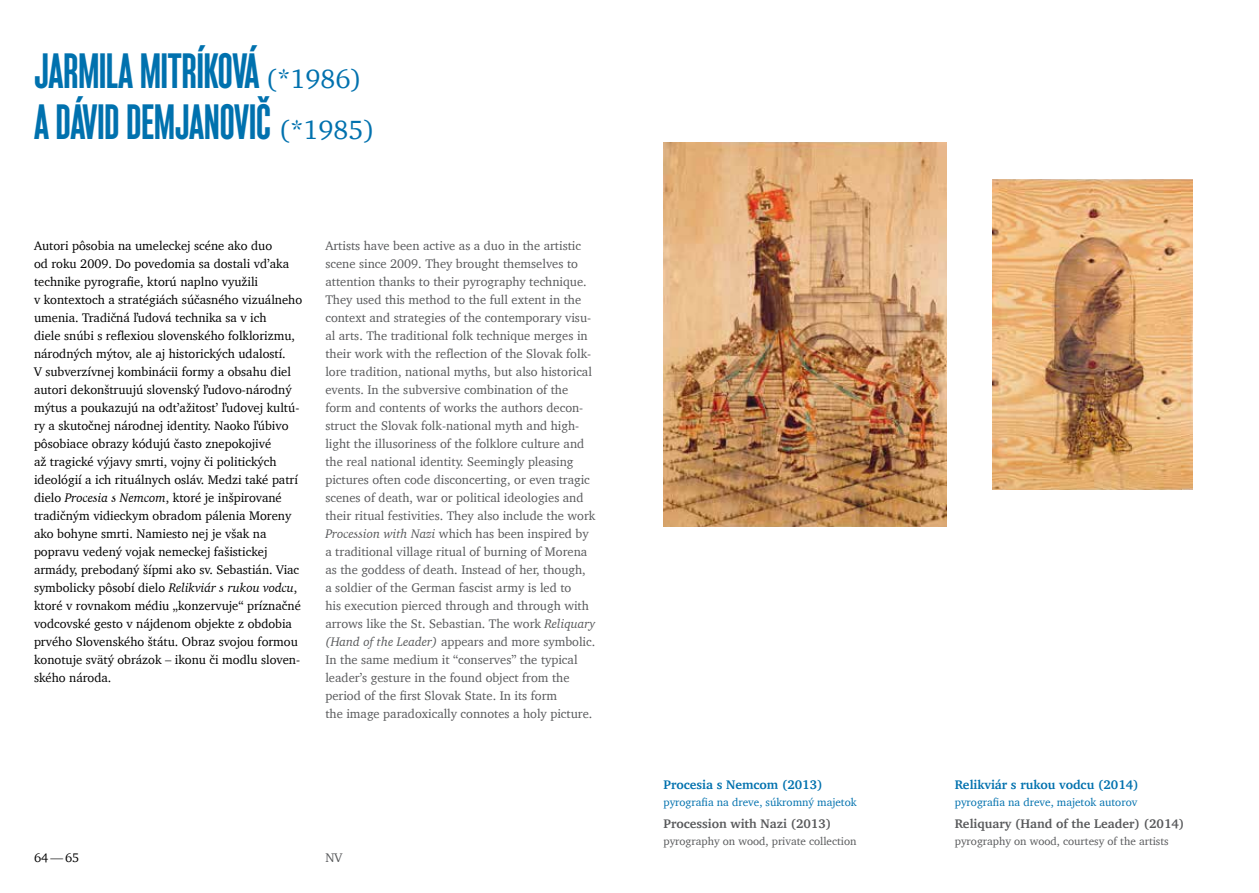
<style>
.page{position:relative;width:1259px;height:893px;background:#fff}
.page>*{position:absolute;margin:0;border:0;box-sizing:border-box;transform-origin:0 0}
.t1{font:100 49.5px/51px "Monopol";color:#0071ae}
.t2{font:12.75px/18px "Charter";color:#58595b}
.t3{font:12.75px/18px "Charter";color:#000}
.t4{font:700 12.75px "Charter";color:#58595b}
.t5{font:700 12.75px "Charter";color:#0071ae}
.t6{font:11.25px "Charter";color:#58595b}
.t7{font:11.25px "Charter";color:#0071ae}
.s1{font-family:"Charter";font-weight:400;font-size:27px}
.s2{font-style:italic}
</style>
<div class="page">
<img style="left:663px;top:142px;width:283px;height:385px">
<img style="left:992px;top:180px;width:200px;height:309px">
<h1 class="t1" style="left:34px;top:45px;width:342px">JARMILA MITRÍKOVÁ <span class="s1">(*1986)<br></span>A DÁVID DEMJANOVIČ <span class="s1">(*1985)</span></h1>
<p class="t3" style="left:34px;top:236px;width:270px">Autori pôsobia na umeleckej scéne ako duo<br>od roku 2009. Do povedomia sa dostali vďaka technike pyrografie, ktorú naplno využili<br>v kontextoch a stratégiách súčasného vizuálneho umenia. Tradičná ľudová technika sa v ich<br>diele snúbi s reflexiou slovenského folklorizmu, národných mýtov, ale aj historických udalostí.<br>V subverzívnej kombinácii formy a obsahu diel autori dekonštruujú slovenský ľudovo-národný mýtus a poukazujú na odťažitosť ľudovej kultú&shy;ry a skutočnej národnej identity. Naoko ľúbivo pôsobiace obrazy kódujú často znepokojivé<br>až tragické výjavy smrti, vojny či politických ideológií a ich rituálnych osláv. Medzi také patrí dielo <span class="s2">Procesia s Nemcom</span>, ktoré je inšpirované tradičným vidieckym obradom pálenia Moreny ako bohyne smrti. Namiesto nej je však na popravu vedený vojak nemeckej fašistickej armády, prebodaný šípmi ako sv. Sebastián. Viac symbolicky pôsobí dielo <span class="s2">Relikviár s rukou vodcu</span>, ktoré v rovnakom médiu „konzervuje“ príznačné vodcovské gesto v nájdenom objekte z obdobia prvého Slovenského štátu. Obraz svojou formou konotuje svätý obrázok – ikonu či modlu sloven&shy;ského národa.</p>
<p class="t2" style="left:325px;top:236px;width:272px">Artists have been active as a duo in the artistic scene since 2009. They brought themselves to attention thanks to their pyrography technique.<br>They used this method to the full extent in the context and strategies of the contemporary visu&shy;al arts. The traditional folk technique merges in their work with the reflection of the Slovak folk&shy;lore tradition, national myths, but also historical events. In the subversive combination of the form and contents of works the authors decon&shy;struct the Slovak folk-national myth and high&shy;light the illusoriness of the folklore culture and the real national identity. Seemingly pleasing pictures often code disconcerting, or even tragic scenes of death, war or political ideologies and their ritual festivities. They also include the work <span class="s2">Procession with Nazi</span> which has been inspired by a traditional village ritual of burning of Morena as the goddess of death. Instead of her, though,<br>a soldier of the German fascist army is led to<br>his execution pierced through and through with arrows like the St. Sebastian. The work <span class="s2">Reliquary (Hand of the Leader)</span> appears and more symbolic.<br>In the same medium it “conserves” the typical leader’s gesture in the found object from the period of the first Slovak State. In its form<br>the image paradoxically connotes a holy picture.</p>
<p class="t3" style="left:34px;top:848px;width:47px">64—65</p>
<p class="t2" style="left:325px;top:848px;width:18px">NV</p>
<p class="t5" style="left:663px;top:774px;width:160px">Procesia s Nemcom (2013)</p>
<p class="t7" style="left:663px;top:792px;width:195px">pyrografia na dreve, súkromný majetok</p>
<p class="t4" style="left:663px;top:813px;width:169px">Procession with Nazi (2013)</p>
<p class="t6" style="left:663px;top:831px;width:194px">pyrography on wood, private collection</p>
<p class="t5" style="left:955px;top:774px;width:185px">Relikviár s rukou vodcu (2014)</p>
<p class="t7" style="left:955px;top:792px;width:184px">pyrografia na dreve, majetok autorov</p>
<p class="t4" style="left:955px;top:813px;width:231px">Reliquary (Hand of the Leader) (2014)</p>
<p class="t6" style="left:955px;top:831px;width:215px">pyrography on wood, courtesy of the artists</p>
</div>
